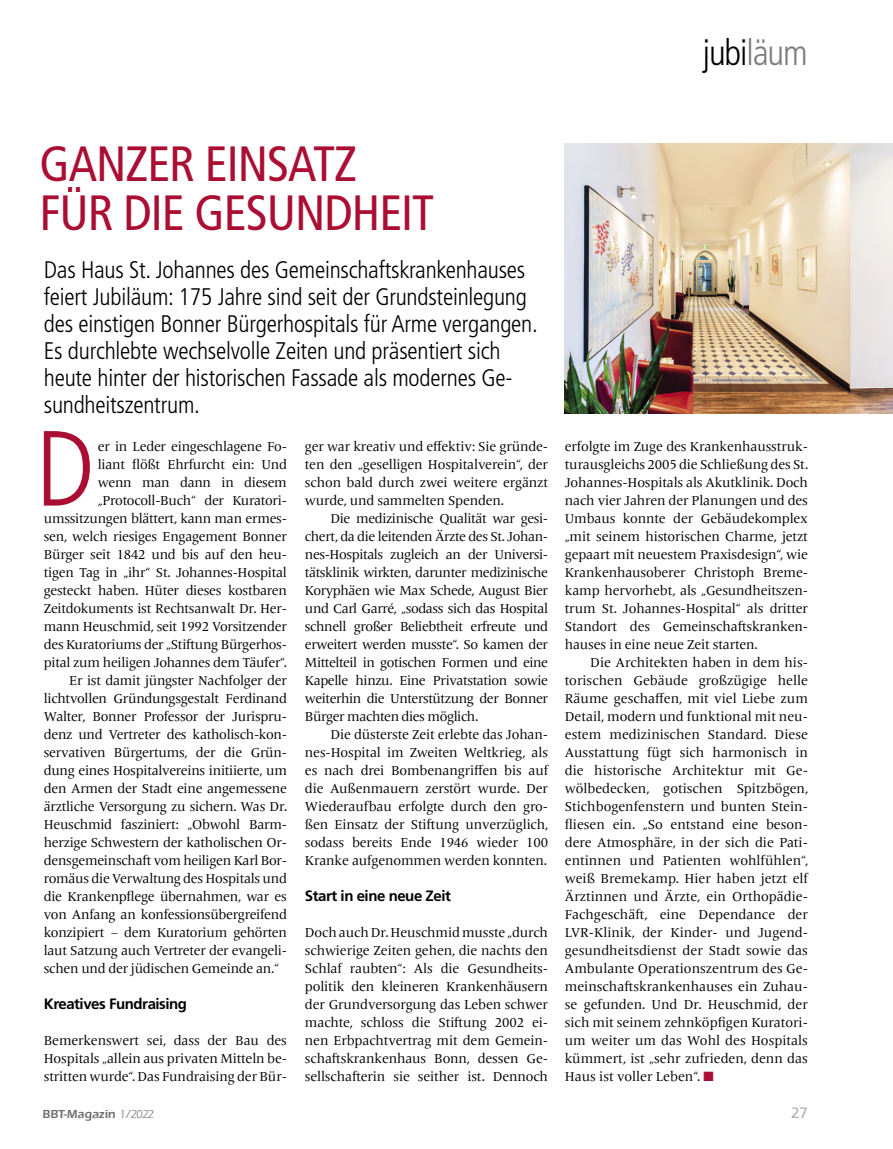
<style>
.page{position:relative;width:893px;height:1149px;background:#fff}
.page>*{position:absolute;margin:0;border:0;box-sizing:border-box;transform-origin:0 0}
.t1{font:300 condensed 106.65px "Frutiger";color:#aa0e32}
.t2{font:condensed 49.5px/49.5px "Frutiger LT Pro";letter-spacing:-.02em;color:#aa0e32}
.t3{font:300 condensed 36px "Frutiger LT Pro";letter-spacing:-.03em;color:#000}
.t4{font:300 condensed 24px/27px "Frutiger";letter-spacing:-.01em;color:#000}
.t5{font:700 15px "Frutiger";letter-spacing:-.03em;color:#000}
.t6{font:15px "Frutiger";color:#adadad}
.t7{font:13.5px/18px "Frutiger Serif LT Pro";letter-spacing:-.02em;color:#000;text-align:justify}
.t8{font:13.5px/18px "Frutiger Serif LT Pro";color:#000}
.t9{font:600 12px "ITC Eras LT";color:#6f6f6f}
.s1{color:#7c7c7c}
.s2{color:#aa0e32}
.s3{font-weight:400}
</style>
<div class="page">
<img style="left:565px;top:144px;width:328px;height:270px">
<h3 class="t3" style="left:703px;top:32px;width:107px">jubi<span class="s1">läum</span></h3>
<h2 class="t2" style="left:39px;top:139px;width:396px">GANZER EINSATZ<br>FÜR DIE GESUNDHEIT</h2>
<p class="t4" style="left:44px;top:256px;width:495px">Das Haus St. Johannes des Gemeinschaftskrankenhauses feiert Jubiläum: 175 Jahre sind seit der Grundsteinlegung des einstigen Bonner Bürgerhospitals für Arme vergangen.<br>Es durchlebte wechselvolle Zeiten und präsentiert sich heute hinter der historischen Fassade als modernes Ge&shy;sundheitszentrum.</p>
<p class="t7" style="left:98px;top:437px;width:191px">er in Leder eingeschlagene Fo-</p>
<p class="t7" style="left:98px;top:455px;width:191px">liant flößt Ehrfurcht ein: Und</p>
<p class="t7" style="left:98px;top:473px;width:191px">wenn man dann in diesem</p>
<p class="t7" style="left:98px;top:491px;width:191px">„Protocoll-Buch“ der Kuratori-</p>
<p class="t7" style="left:44px;top:509px;width:245px">umssitzungen blättert, kann man ermes-</p>
<p class="t7" style="left:44px;top:527px;width:245px">sen, welch riesiges Engagement Bonner</p>
<p class="t7" style="left:44px;top:545px;width:245px">Bürger seit 1842 und bis auf den heu-</p>
<p class="t7" style="left:44px;top:563px;width:245px">tigen Tag in „ihr“ St. Johannes-Hospital</p>
<p class="t7" style="left:44px;top:581px;width:245px">gesteckt haben. Hüter dieses kostbaren</p>
<p class="t7" style="left:44px;top:599px;width:245px">Zeitdokuments ist Rechtsanwalt Dr. Her-</p>
<p class="t7" style="left:44px;top:617px;width:245px">mann Heuschmid, seit 1992 Vorsitzender</p>
<p class="t7" style="left:44px;top:635px;width:245px">des Kuratoriums der „Stiftung Bürgerhos-</p>
<p class="t7" style="left:44px;top:653px;width:245px">pital zum heiligen Johannes dem Täufer“.</p>
<p class="t7" style="left:69px;top:671px;width:219px">Er ist damit jüngster Nachfolger der</p>
<p class="t7" style="left:44px;top:689px;width:245px">lichtvollen Gründungsgestalt Ferdinand</p>
<p class="t7" style="left:44px;top:707px;width:245px">Walter, Bonner Professor der Jurispru-</p>
<p class="t7" style="left:44px;top:725px;width:245px">denz und Vertreter des katholisch-kon-</p>
<p class="t7" style="left:44px;top:743px;width:245px">servativen Bürgertums, der die Grün-</p>
<p class="t7" style="left:44px;top:761px;width:245px">dung eines Hospitalvereins initiierte, um</p>
<p class="t7" style="left:44px;top:779px;width:245px">den Armen der Stadt eine angemessene</p>
<p class="t7" style="left:44px;top:797px;width:245px">ärztliche Versorgung zu sichern. Was Dr.</p>
<p class="t7" style="left:44px;top:815px;width:245px">Heuschmid fasziniert: „Obwohl Barm-</p>
<p class="t7" style="left:44px;top:833px;width:245px">herzige Schwestern der katholischen Or-</p>
<p class="t7" style="left:44px;top:851px;width:245px">densgemeinschaft vom heiligen Karl Bor-</p>
<p class="t7" style="left:44px;top:869px;width:245px">romäus die Verwaltung des Hospitals und</p>
<p class="t7" style="left:44px;top:887px;width:245px">die Krankenpflege übernahmen, war es</p>
<p class="t7" style="left:44px;top:905px;width:245px">von Anfang an konfessionsübergreifend</p>
<p class="t7" style="left:44px;top:923px;width:245px">konzipiert – dem Kuratorium gehörten</p>
<p class="t7" style="left:44px;top:941px;width:245px">laut Satzung auch Vertreter der evangeli-</p>
<p class="t7" style="left:44px;top:959px;width:237px">schen und der jüdischen Gemeinde an.“</p>
<p class="t5" style="left:44px;top:995px;width:145px">Kreatives Fundraising</p>
<p class="t7" style="left:44px;top:1031px;width:245px">Bemerkenswert sei, dass der Bau des Hospitals „allein aus privaten Mitteln be&shy;stritten wurde“. Das Fundraising der Bür-</p>
<h1 class="t1" style="left:35px;top:408px;width:61px">D</h1>
<p class="t7" style="left:305px;top:437px;width:245px">ger war kreativ und effektiv: Sie gründe&shy;ten den „geselligen Hospitalverein“, der schon bald durch zwei weitere ergänzt wurde, und sammelten Spenden.</p>
<p class="t7" style="left:305px;top:509px;width:245px;text-indent:26px">Die medizinische Qualität war gesi&shy;chert, da die leitenden Ärzte des St. Johan&shy;nes-Hospitals zugleich an der Universi&shy;tätsklinik wirkten, darunter medizinische Koryphäen wie Max Schede, August Bier und Carl Garré, „sodass sich das Hospital schnell großer Beliebtheit erfreute und erweitert werden musste“. So kamen der Mittelteil in gotischen Formen und eine Kapelle hinzu. Eine Privatstation sowie weiterhin die Unterstützung der Bonner Bürger machten dies möglich.</p>
<p class="t7" style="left:305px;top:725px;width:245px;text-indent:26px">Die düsterste Zeit erlebte das Johan&shy;nes-Hospital im Zweiten Weltkrieg, als es nach drei Bombenangriffen bis auf die Außenmauern zerstört wurde. Der Wiederaufbau erfolgte durch den gro&shy;ßen Einsatz der Stiftung unverzüglich, sodass bereits Ende 1946 wieder 100<br>Kranke aufgenommen werden konnten.</p>
<p class="t5" style="left:305px;top:887px;width:148px">Start in eine neue Zeit</p>
<p class="t7" style="left:305px;top:923px;width:245px">Doch auch Dr. Heuschmid musste „durch schwierige Zeiten gehen, die nachts den Schlaf raubten“: Als die Gesundheits&shy;politik den kleineren Krankenhäusern der Grundversorgung das Leben schwer machte, schloss die Stiftung 2002 ei&shy;nen Erbpachtvertrag mit dem Gemein&shy;schaftskrankenhaus Bonn, dessen Ge&shy;sellschafterin sie seither ist. Dennoch</p>
<p class="t7" style="left:565px;top:437px;width:245px">erfolgte im Zuge des Krankenhausstruk&shy;turausgleichs 2005 die Schließung des St.<br>Johannes-Hospitals als Akutklinik. Doch nach vier Jahren der Planungen und des Umbaus konnte der Gebäudekomplex „mit seinem historischen Charme, jetzt gepaart mit neuestem Praxisdesign“, wie Krankenhausoberer Christoph Breme&shy;kamp hervorhebt, als „Gesundheitszen&shy;trum St. Johannes-Hospital“ als dritter Standort des Gemeinschaftskranken&shy;hauses in eine neue Zeit starten.</p>
<p class="t8" style="left:565px;top:653px;width:245px;text-indent:26px">Die Architekten haben in dem his&shy;torischen Gebäude großzügige helle Räume geschaffen, mit viel Liebe zum Detail, modern und funktional mit neu&shy;estem medizinischen Standard. Diese Ausstattung fügt sich harmonisch in die historische Architektur mit Ge&shy;wölbedecken, gotischen Spitzbögen, Stichbogenfenstern und bunten Stein&shy;fliesen ein. „So entstand eine beson&shy;dere Atmosphäre, in der sich die Pati&shy;entinnen und Patienten wohlfühlen“, weiß Bremekamp. Hier haben jetzt elf Ärztinnen und Ärzte, ein Orthopädie-Fachgeschäft, eine Dependance der LVR-Klinik, der Kinder- und Jugend&shy;gesundheitsdienst der Stadt sowie das Ambulante Operationszentrum des Ge&shy;meinschaftskrankenhauses ein Zuhau&shy;se gefunden. Und Dr. Heuschmid, der sich mit seinem zehnköpfigen Kuratori&shy;um weiter um das Wohl des Hospitals kümmert, ist „sehr zufrieden, denn das Haus ist voller Leben“. <span class="s2">■</span></p>
<p class="t9" style="left:43px;top:1106px;width:113px">BBT-Magazin <span class="s3">1/2022</span></p>
<p class="t6" style="left:791px;top:1103px;width:18px">27</p>
</div>
